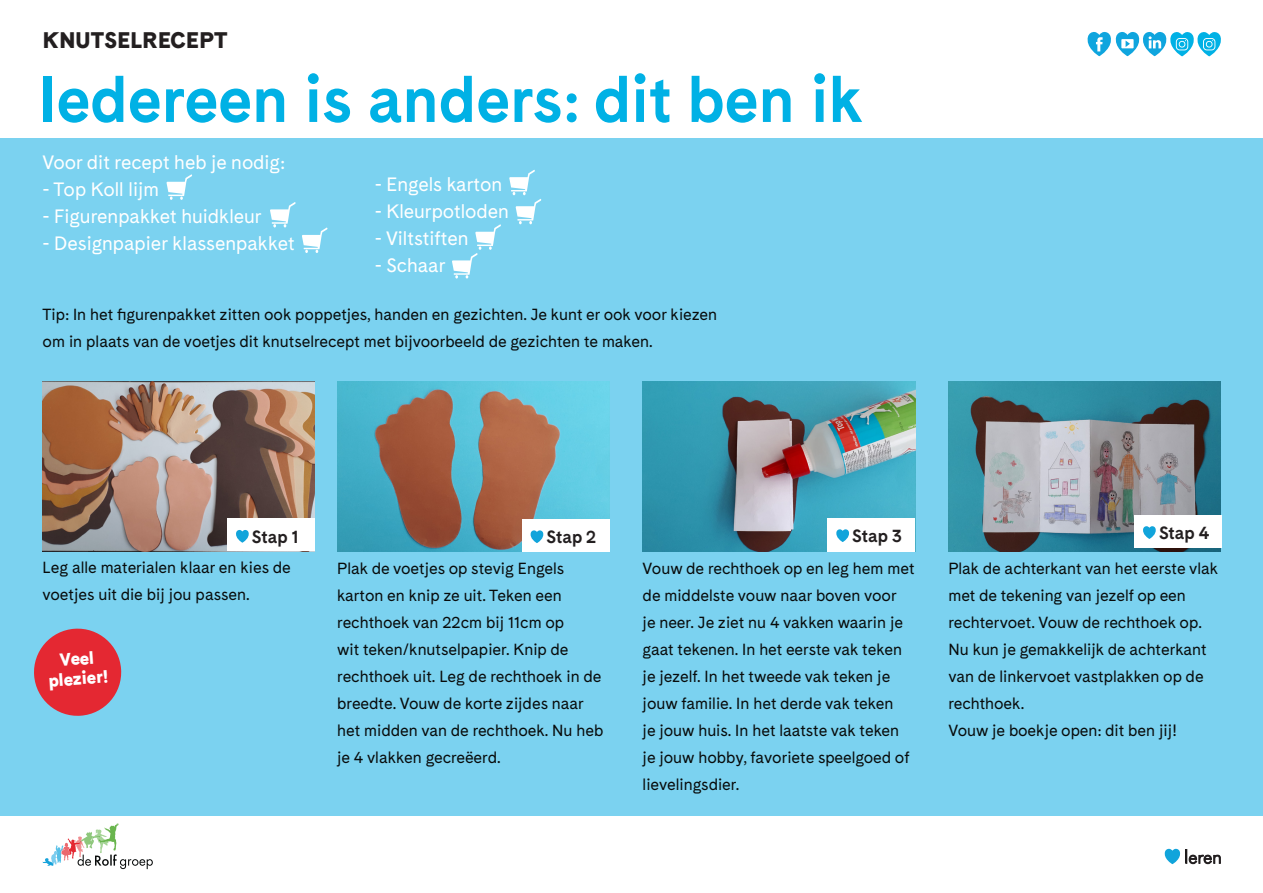
<style>
.page{position:relative;width:1263px;height:893px;background:#fff}
.page>*{position:absolute;margin:0;border:0;box-sizing:border-box;transform-origin:0 0}
.t1{font:700 60px "Cadiz";color:#00b1e5}
.t2{font:900 21px "Cadiz";letter-spacing:.01em;color:#231f20}
.t3{font:18px "Cadiz";color:#fff}
.t4{font:700 16.5px "Cadiz";color:#231f20}
.t5{font:900 16.5px "Cadiz";color:#fff}
.t6{font:15px/27px "Cadiz";color:#080b0b}
</style>
<div class="page">
<div style="left:0;top:138px;width:1263px;height:678px;background:#7bd2f0"></div>
<svg style="left:1164px;top:849px;width:56px;height:15px"></svg>
<img style="left:43px;top:381px;width:272px;height:170px">
<img style="left:337px;top:381px;width:272px;height:171px">
<img style="left:643px;top:381px;width:272px;height:170px">
<img style="left:948px;top:381px;width:272px;height:171px">
<div style="left:522px;top:519px;width:87px;height:33px;background:#fff"></div>
<svg style="left:530px;top:530px;width:14px;height:13px"></svg>
<div style="left:227px;top:519px;width:88px;height:32px;background:#fff"></div>
<svg style="left:236px;top:530px;width:13px;height:13px"></svg>
<div style="left:828px;top:518px;width:87px;height:33px;background:#fff"></div>
<svg style="left:836px;top:529px;width:13px;height:13px"></svg>
<div style="left:1134px;top:515px;width:88px;height:32px;background:#fff"></div>
<svg style="left:1143px;top:526px;width:13px;height:13px"></svg>
<svg style="left:34px;top:628px;width:88px;height:88px"></svg>
<svg style="left:43px;top:823px;width:110px;height:46px"></svg>
<svg style="left:1087px;top:32px;width:134px;height:24px"></svg>
<svg style="left:167px;top:174px;width:25px;height:26px"></svg>
<svg style="left:270px;top:202px;width:26px;height:25px"></svg>
<svg style="left:302px;top:227px;width:26px;height:26px"></svg>
<svg style="left:509px;top:170px;width:33px;height:54px"></svg>
<svg style="left:452px;top:224px;width:49px;height:55px"></svg>
<p class="t2" style="left:43px;top:25px;width:186px">KNUTSELRECEPT</p>
<p class="t1" style="left:38px;top:56px;width:827px">Iedereen is anders: dit ben ik</p>
<p class="t3" style="left:43px;top:150px;width:244px">Voor dit recept heb je nodig:</p>
<p class="t3" style="left:43px;top:177px;width:118px">- Top Koll lijm</p>
<p class="t3" style="left:43px;top:204px;width:221px">- Figurenpakket huidkleur</p>
<p class="t3" style="left:43px;top:231px;width:254px">- Designpapier klassenpakket</p>
<p class="t3" style="left:375px;top:172px;width:129px">- Engels karton</p>
<p class="t3" style="left:375px;top:199px;width:136px">- Kleurpotloden</p>
<p class="t3" style="left:375px;top:226px;width:95px">- Viltstiften</p>
<p class="t3" style="left:375px;top:253px;width:72px">- Schaar</p>
<p class="t6" style="left:43px;top:301px;width:676px">Tip: In het figurenpakket zitten ook poppetjes, handen en gezichten. Je kunt er ook voor kiezen om in plaats van de voetjes dit knutselrecept met bijvoorbeeld de gezichten te maken.</p>
<p class="t4" style="left:252px;top:524px;width:48px">Stap 1</p>
<p class="t4" style="left:546px;top:525px;width:51px">Stap 2</p>
<p class="t4" style="left:852px;top:524px;width:51px">Stap 3</p>
<p class="t4" style="left:1159px;top:521px;width:52px">Stap 4</p>
<p class="t6" style="left:43px;top:554px;width:250px">Leg alle materialen klaar en kies de voetjes uit die bij jou passen.</p>
<p class="t6" style="left:948px;top:555px;width:271px">Plak de achterkant van het eerste vlak met de tekening van jezelf op een rechtervoet. Vouw de rechthoek op.<br>Nu kun je gemakkelijk de achterkant van de linkervoet vastplakken op de rechthoek.</p>
<p class="t6" style="left:948px;top:717px;width:230px">Vouw je boekje open: dit ben jij!</p>
<p class="t6" style="left:337px;top:555px;width:268px">Plak de voetjes op stevig Engels karton en knip ze uit. Teken een rechthoek van 22cm bij 11cm op<br>wit teken/knutselpapier. Knip de rechthoek uit. Leg de rechthoek in de breedte. Vouw de korte zijdes naar het midden van de rechthoek. Nu heb je 4 vlakken gecreëerd.</p>
<p class="t6" style="left:643px;top:555px;width:273px">Vouw de rechthoek op en leg hem met de middelste vouw naar boven voor<br>je neer. Je ziet nu 4 vakken waarin je gaat tekenen. In het eerste vak teken je jezelf. In het tweede vak teken je jouw familie. In het derde vak teken<br>je jouw huis. In het laatste vak teken je jouw hobby, favoriete speelgoed of lievelingsdier.</p>
<p class="t5" style="left:59px;top:648px;width:36px;rotate:-4deg">Veel</p>
<p class="t5" style="left:48px;top:668px;width:61px;rotate:-4deg">plezier!</p>
</div>
